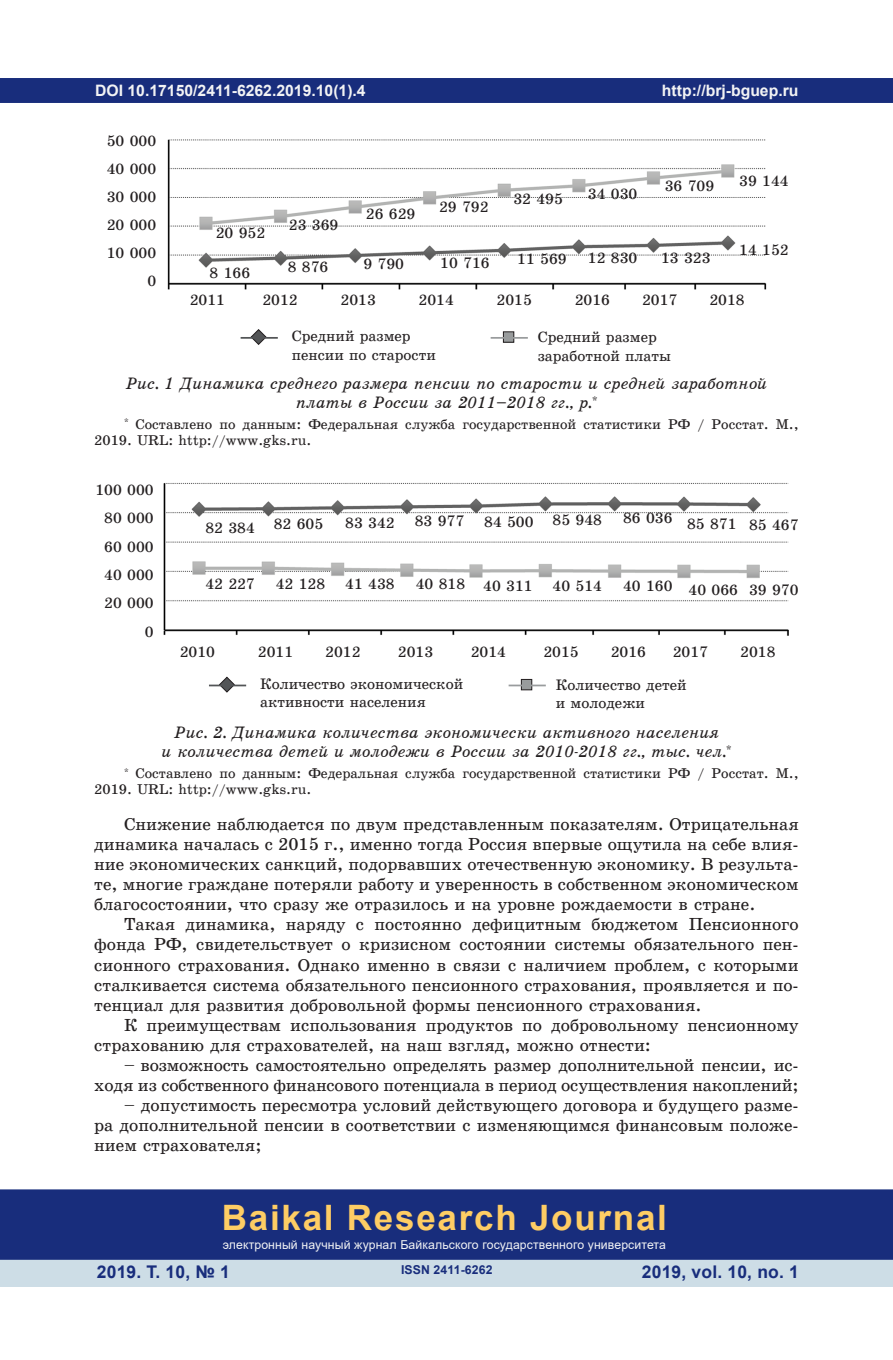
<style>
.page{position:relative;width:893px;height:1360px;background:#fff}
.page>*{position:absolute;margin:0;border:0;box-sizing:border-box;transform-origin:0 0}
.t1{font:700 35px "Arial";letter-spacing:.05em;color:#fecd64}
.t2{font:17.5px/20.1px "School Book C";color:#231f20;text-align:justify}
.t3{font:700 17.5px "Arial";letter-spacing:.01em;color:#182d7c}
.t4{font:16.62px/19.2px "School Book C Italic";color:#231f20;text-align:center}
.t5{font:700 15.75px "Arial";color:#f2f3f4}
.t6{font:15.22px/28px "School Book C";color:#231f20}
.t7{font:14.17px/15.9px "School Book C";color:#231f20}
.t8{font:12.25px "Arial";letter-spacing:.01em;color:#f2f3f4}
.t9{font:700 12.25px "Arial";letter-spacing:.01em;color:#182d7c}
</style>
<div class="page">
<div style="left:0;top:78px;width:893px;height:25px;background:#182d7c"></div>
<div style="left:0;top:1258px;width:893px;height:28px;background:#cddde6"></div>
<div style="left:0;top:1189px;width:893px;height:70px;background:#182d7c;border:2px solid #182d7c"></div>
<img style="left:167px;top:139px;width:600px;height:201px">
<img style="left:163px;top:482px;width:626px;height:205px">
<div style="left:503px;top:332px;width:11px;height:10px;background:#999c9d"></div>
<div style="left:503px;top:331px;width:11px;height:11px;border:1px solid #231f20"></div>
<hr style="left:491px;top:337px;width:37px;height:2px;background:#999c9d">
<svg style="left:251px;top:329px;width:16px;height:16px"></svg>
<hr style="left:241px;top:337px;width:37px;height:2px;background:#535557">
<div style="left:521px;top:679px;width:11px;height:10px;background:#999c9d"></div>
<div style="left:521px;top:679px;width:11px;height:11px;border:1px solid #231f20"></div>
<hr style="left:509px;top:684px;width:37px;height:2px;background:#999c9d">
<svg style="left:219px;top:676px;width:16px;height:16px"></svg>
<hr style="left:209px;top:684px;width:37px;height:2px;background:#535557">
<p class="t5" style="left:95px;top:79px;width:272px">DOI 10.17150/2411-6262.2019.10(1).4</p>
<p class="t5" style="left:357px;top:79px;width:10px">1</p>
<p class="t5" style="left:662px;top:79px;width:138px">http://brj-bguep.ru</p>
<p class="t6" style="left:107px;top:127px;width:51px;text-align:right">50 000<br>40 000<br>30 000<br>20 000<br>10 000<br>0</p>
<p class="t6" style="left:216px;top:219px;width:51px">20 952</p>
<p class="t6" style="left:210px;top:259px;width:42px">8 166</p>
<p class="t6" style="left:289px;top:211px;width:51px">23 369</p>
<p class="t6" style="left:366px;top:200px;width:51px">26 629</p>
<p class="t6" style="left:439px;top:193px;width:51px">29 792</p>
<p class="t6" style="left:513px;top:185px;width:51px">32 495</p>
<p class="t6" style="left:588px;top:180px;width:51px">34 030</p>
<p class="t6" style="left:665px;top:172px;width:51px">36 709</p>
<p class="t6" style="left:739px;top:167px;width:51px">39 144</p>
<p class="t6" style="left:288px;top:253px;width:42px">8 876</p>
<p class="t6" style="left:363px;top:250px;width:42px">9 790</p>
<p class="t6" style="left:440px;top:249px;width:51px">10 716</p>
<p class="t6" style="left:517px;top:245px;width:51px">11 569</p>
<p class="t6" style="left:588px;top:244px;width:51px">12 830</p>
<p class="t6" style="left:661px;top:244px;width:51px">13 323</p>
<p class="t6" style="left:739px;top:236px;width:51px">14 152</p>
<p class="t6" style="left:190px;top:286px;width:37px">2011</p>
<p class="t6" style="left:262px;top:286px;width:37px">2012</p>
<p class="t6" style="left:340px;top:286px;width:37px">2013</p>
<p class="t6" style="left:419px;top:286px;width:37px">2014</p>
<p class="t6" style="left:497px;top:286px;width:37px">2015</p>
<p class="t6" style="left:575px;top:286px;width:37px">2016</p>
<p class="t6" style="left:642px;top:286px;width:37px">2017</p>
<p class="t6" style="left:709px;top:286px;width:37px">2018</p>
<p class="t6" style="left:292px;top:327px;width:146px;line-height:18.4px">Средний размер пенсии по старости</p>
<p class="t6" style="left:538px;top:328px;width:135px;line-height:18.4px">Средний размер заработной платы</p>
<p class="t4" style="left:126px;top:374px;width:643px">Рис. 1 Динамика среднего размера пенсии по старости и средней заработной платы в России за 2011–2018 гг., р.<sup>*</sup></p>
<p class="t7" style="left:94px;top:416px;width:706px;text-indent:30px"><sup>*</sup> Составлено по данным: Федеральная служба государственной статистики РФ / Росстат. М.,<br>2019. URL: http://www.gks.ru.</p>
<p class="t6" style="left:95px;top:475px;width:60px;text-align:right">100 000<br>80 000<br>60 000<br>40 000<br>20 000<br>0</p>
<p class="t6" style="left:180px;top:637px;width:37px">2010</p>
<p class="t6" style="left:258px;top:637px;width:37px">2011</p>
<p class="t6" style="left:325px;top:637px;width:37px">2012</p>
<p class="t6" style="left:398px;top:637px;width:37px">2013</p>
<p class="t6" style="left:471px;top:637px;width:37px">2014</p>
<p class="t6" style="left:543px;top:637px;width:37px">2015</p>
<p class="t6" style="left:611px;top:637px;width:37px">2016</p>
<p class="t6" style="left:673px;top:637px;width:37px">2017</p>
<p class="t6" style="left:740px;top:637px;width:37px">2018</p>
<p class="t6" style="left:205px;top:511px;width:119px">82 384 82 605</p>
<p class="t6" style="left:345px;top:508px;width:51px">83 342</p>
<p class="t6" style="left:415px;top:507px;width:51px">83 977</p>
<p class="t6" style="left:484px;top:507px;width:119px">84 500 85 948</p>
<p class="t6" style="left:623px;top:509px;width:177px">86 036 85 871 85 467</p>
<p class="t6" style="left:205px;top:570px;width:51px">42 227</p>
<p class="t6" style="left:276px;top:570px;width:51px">42 128</p>
<p class="t6" style="left:345px;top:570px;width:51px">41 438</p>
<p class="t6" style="left:416px;top:571px;width:118px">40 818 40 311</p>
<p class="t6" style="left:553px;top:572px;width:51px">40 514</p>
<p class="t6" style="left:623px;top:576px;width:177px">40 160 40 066 39 970</p>
<p class="t6" style="left:260px;top:674px;width:205px;line-height:18.4px">Количество экономической активности населения</p>
<p class="t6" style="left:556px;top:675px;width:132px;line-height:18.4px">Количество детей и молодежи</p>
<p class="t4" style="left:162px;top:723px;width:571px">Рис. 2. Динамика количества экономически активного населения<br>и количества детей и молодежи в России за 2010-2018 гг., тыс. чел.<sup>*</sup></p>
<p class="t7" style="left:94px;top:765px;width:706px;text-indent:30px"><sup>*</sup> Составлено по данным: Федеральная служба государственной статистики РФ / Росстат. М.,<br>2019. URL: http://www.gks.ru.</p>
<p class="t2" style="left:94px;top:814px;width:706px;text-indent:30px">Снижение наблюдается по двум представленным показателям. Отрицательная динамика началась с 2015 г., именно тогда Россия впервые ощутила на себе влия&shy;ние экономических санкций, подорвавших отечественную экономику. В результа&shy;те, многие граждане потеряли работу и уверенность в собственном экономическом благосостоянии, что сразу же отразилось и на уровне рождаемости в стране.</p>
<p class="t2" style="left:94px;top:914px;width:706px;text-indent:30px">Такая динамика, наряду с постоянно дефицитным бюджетом Пенсионного фонда РФ, свидетельствует о кризисном состоянии системы обязательного пен&shy;сионного страхования. Однако именно в связи с наличием проблем, с которыми сталкивается система обязательного пенсионного страхования, проявляется и по&shy;тенциал для развития добровольной формы пенсионного страхования.</p>
<p class="t2" style="left:94px;top:1014px;width:706px;text-indent:30px">К преимуществам использования продуктов по добровольному пенсионному страхованию для страхователей, на наш взгляд, можно отнести:</p>
<p class="t2" style="left:94px;top:1054px;width:706px;text-align:right">– возможность самостоятельно определять размер дополнительной пенсии, ис&shy;ходя из собственного финансового потенциала в период осуществления накоплений;</p>
<p class="t2" style="left:94px;top:1094px;width:706px;text-indent:30px">– допустимость пересмотра условий действующего договора и будущего разме&shy;ра дополнительной пенсии в соответствии с изменяющимся финансовым положе&shy;нием страхователя;</p>
<h1 class="t1" style="left:222px;top:1192px;width:447px">Baikal Research Journal</h1>
<p class="t8" style="left:223px;top:1236px;width:445px">электронный научный журнал Байкальского государственного университета</p>
<p class="t3" style="left:97px;top:1259px;width:135px">2019. Т. 10, № 1</p>
<p class="t9" style="left:401px;top:1261px;width:93px">ISSN 2411-6262</p>
<p class="t3" style="left:642px;top:1259px;width:159px">2019, vol. 10, no. 1</p>
</div>
